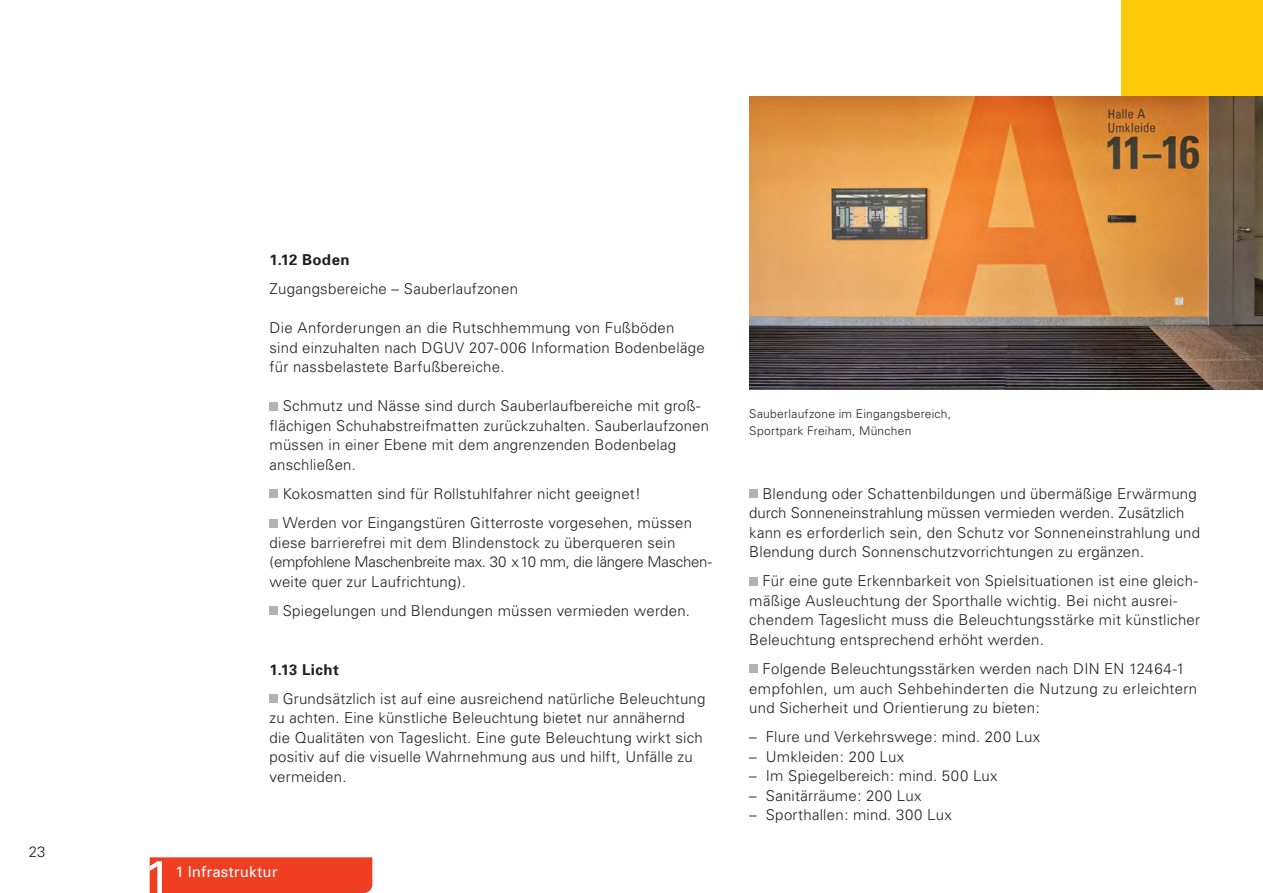
<style>
.page{position:relative;width:1263px;height:893px;background:#fff}
.page>*{position:absolute;margin:0;border:0;box-sizing:border-box;transform-origin:0 0}
.t1{font:300 15px/19.5px "Univers";letter-spacing:.015em;color:#231f20}
.t2{font:700 15px "Univers";letter-spacing:.03em;color:#231f20}
.t3{font:15px "Univers";letter-spacing:.01em;color:#fff}
.t4{font:300 12px/16.5px "Univers";letter-spacing:.025em;color:#231f20}
</style>
<div class="page">
<div style="left:749px;top:665px;width:9px;height:8px;background:#b2b3b7"></div>
<div style="left:749px;top:577px;width:9px;height:8px;background:#b2b3b7"></div>
<div style="left:749px;top:489px;width:9px;height:9px;background:#b2b3b7"></div>
<div style="left:270px;top:694px;width:8px;height:9px;background:#b2b3b7"></div>
<div style="left:270px;top:606px;width:8px;height:9px;background:#b2b3b7"></div>
<div style="left:270px;top:519px;width:8px;height:8px;background:#b2b3b7"></div>
<div style="left:270px;top:489px;width:8px;height:9px;background:#b2b3b7"></div>
<div style="left:270px;top:402px;width:8px;height:8px;background:#b2b3b7"></div>
<div style="left:1122px;top:0;width:141px;height:97px;background:#feca0a"></div>
<img style="left:749px;top:97px;width:514px;height:292px">
<div style="left:150px;top:857px;width:222px;height:36px;background:#ef3e22"></div>
<p class="t1" style="left:29px;top:842px;width:18px">23</p>
<p class="t2" style="left:270px;top:250px;width:82px">1.12 Boden</p>
<p class="t1" style="left:270px;top:279px;width:250px">Zugangsbereiche – Sauberlaufzonen</p>
<p class="t1" style="left:270px;top:318px;width:437px">Die Anforderungen an die Rutschhemmung von Fußböden sind einzuhalten nach DGUV 207-006 Information Bodenbeläge für nassbelastete Barfußbereiche.</p>
<p class="t1" style="left:270px;top:396px;width:441px;text-indent:13px">Schmutz und Nässe sind durch Sauberlaufbereiche mit groß&shy;flächigen Schuhabstreifmatten zurückzuhalten. Sauberlaufzonen müssen in einer Ebene mit dem angrenzenden Bodenbelag anschließen.</p>
<p class="t1" style="left:283px;top:479px;width:411px;line-height:29.2px">Kokosmatten sind für Rollstuhlfahrer nicht geeignet!<br>Werden vor Eingangstüren Gitterroste vorgesehen, müssen</p>
<p class="t1" style="left:270px;top:533px;width:444px">diese barrierefrei mit dem Blindenstock zu überqueren sein (empfohlene Maschenbreite max. 30 x10 mm, die längere Maschen&shy;weite quer zur Laufrichtung).</p>
<p class="t1" style="left:283px;top:601px;width:409px">Spiegelungen und Blendungen müssen vermieden werden.</p>
<p class="t2" style="left:270px;top:660px;width:71px">1.13 Licht</p>
<p class="t1" style="left:270px;top:689px;width:437px;text-indent:13px">Grundsätzlich ist auf eine ausreichend natürliche Beleuchtung zu achten. Eine künstliche Beleuchtung bietet nur annähernd die Qualitäten von Tageslicht. Eine gute Beleuchtung wirkt sich positiv auf die visuelle Wahrnehmung aus und hilft, Unfälle zu vermeiden.</p>
<p class="t3" style="left:175px;top:863px;width:104px">1 Infrastruktur</p>
<p class="t4" style="left:749px;top:406px;width:203px">Sauberlaufzone im Eingangsbereich,<br>Sportpark Freiham, München</p>
<p class="t1" style="left:749px;top:484px;width:452px;text-indent:13px">Blendung oder Schattenbildungen und übermäßige Erwärmung durch Sonneneinstrahlung müssen vermieden werden. Zusätzlich kann es erforderlich sein, den Schutz vor Sonneneinstrahlung und Blendung durch Sonnenschutzvorrichtungen zu ergänzen.</p>
<p class="t1" style="left:749px;top:571px;width:452px;text-indent:13px">Für eine gute Erkennbarkeit von Spielsituationen ist eine gleich&shy;mäßige Ausleuchtung der Sporthalle wichtig. Bei nicht ausrei&shy;chendem Tageslicht muss die Beleuchtungsstärke mit künstlicher Beleuchtung entsprechend erhöht werden.</p>
<p class="t1" style="left:749px;top:659px;width:449px;text-indent:13px">Folgende Beleuchtungsstärken werden nach DIN EN 12464-1 empfohlen, um auch Sehbehinderten die Nutzung zu erleichtern und Sicherheit und Orientierung zu bieten:</p>
<p class="t1" style="left:749px;top:727px;width:293px">– Flure und Verkehrswege: mind. 200 Lux</p>
<p class="t1" style="left:749px;top:747px;width:156px">– Umkleiden: 200 Lux</p>
<p class="t1" style="left:749px;top:766px;width:250px">– Im Spiegelbereich: mind. 500 Lux</p>
<p class="t1" style="left:749px;top:786px;width:174px">– Sanitärräume: 200 Lux</p>
<p class="t1" style="left:749px;top:805px;width:204px">– Sporthallen: mind. 300 Lux</p>
</div>
